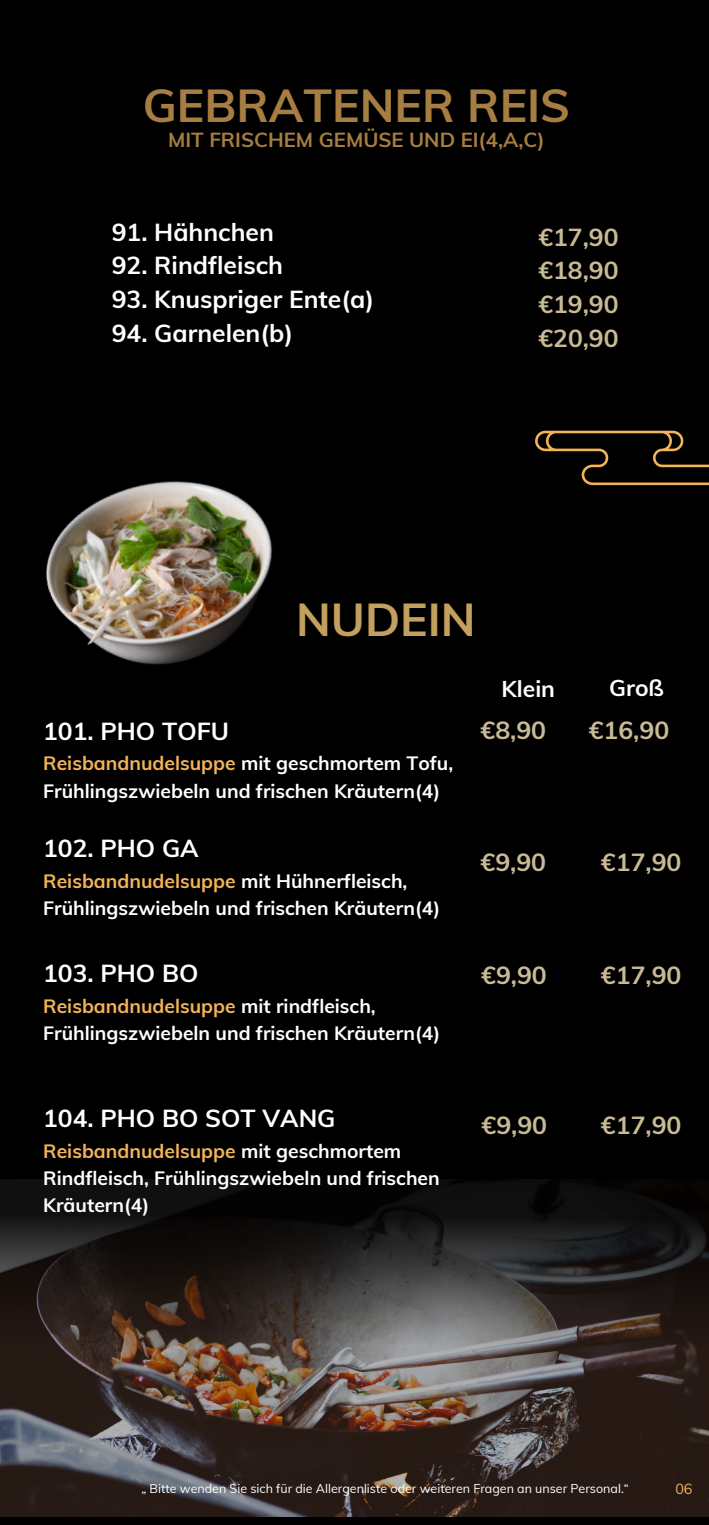
<style>
.page{position:relative;width:709px;height:1525px;background:#fff}
.page>*{position:absolute;margin:0;border:0;box-sizing:border-box;transform-origin:0 0}
.t1{font:700 46.25px "Muli";color:#a77e41}
.t2{font:700 46.25px "Muli";color:#c4a05e}
.t3{font:700 24.75px "Muli";color:#fff}
.t4{font:700 24.75px/33.8px "Muli";color:#c8ba95;text-align:justify}
.t5{font:700 22.75px "Muli";color:#fff}
.t6{font:700 20.25px "Muli";color:#a77e41}
.t7{font:700 19.25px/27.2px "Muli";color:#fff}
.t8{font:14.25px "Muli";color:#f3b456}
.t9{font:12.5px "Muli";color:#fff}
.s1{color:#f3b456}
</style>
<div class="page">
<div style="left:0;top:0;width:709px;height:1524px;background:#000"></div>
<svg style="left:0;top:1179px;width:709px;height:338px;background:#372f2c"></svg>
<img style="left:45px;top:481px;width:227px;height:184px">
<svg style="left:535px;top:431px;width:174px;height:54px"></svg>
<h1 class="t1" style="left:143px;top:75px;width:429px">GEBRATENER REIS</h1>
<p class="t6" style="left:168px;top:127px;width:378px">MIT FRISCHEM GEMÜSE UND EI(4,A,C)</p>
<p class="t3" style="left:112px;top:216px;width:163px">91. Hähnchen</p>
<p class="t3" style="left:112px;top:249px;width:173px">92. Rindfleisch</p>
<p class="t3" style="left:112px;top:283px;width:264px">93. Knuspriger Ente(a)</p>
<p class="t3" style="left:112px;top:317px;width:183px">94. Garnelen(b)</p>
<p class="t4" style="left:538px;top:219px;width:82px">€17,90 €18,90 €19,90 €20,90</p>
<h1 class="t2" style="left:296px;top:589px;width:181px">NUDEIN</h1>
<p class="t3" style="left:43px;top:714px;width:187px">101. PHO TOFU</p>
<p class="t7" style="left:43px;top:749px;width:411px"><span class="s1">Reisbandnudelsuppe</span> mit geschmortem Tofu,<br>Frühlingszwiebeln und frischen Kräutern(4)</p>
<p class="t3" style="left:43px;top:832px;width:157px">102. PHO GA</p>
<p class="t7" style="left:43px;top:866px;width:398px"><span class="s1">Reisbandnudelsuppe</span> mit Hühnerfleisch,<br>Frühlingszwiebeln und frischen Kräutern(4)</p>
<p class="t5" style="left:609px;top:673px;width:56px">Groß</p>
<p class="t5" style="left:501px;top:673px;width:55px">Klein</p>
<p class="t4" style="left:480px;top:713px;width:67px">€8,90</p>
<p class="t4" style="left:589px;top:713px;width:82px">€16,90</p>
<p class="t4" style="left:480px;top:844px;width:67px">€9,90</p>
<p class="t4" style="left:601px;top:844px;width:82px">€17,90</p>
<p class="t3" style="left:43px;top:957px;width:157px">103. PHO BO</p>
<p class="t7" style="left:43px;top:992px;width:398px"><span class="s1">Reisbandnudelsuppe</span> mit rindfleisch,<br>Frühlingszwiebeln und frischen Kräutern(4)</p>
<p class="t4" style="left:481px;top:957px;width:67px">€9,90</p>
<p class="t4" style="left:601px;top:957px;width:82px">€17,90</p>
<p class="t3" style="left:43px;top:1102px;width:294px">104. PHO BO SOT VANG</p>
<p class="t7" style="left:43px;top:1136px;width:398px"><span class="s1">Reisbandnudelsuppe</span> mit geschmortem<br>Rindfleisch, Frühlingszwiebeln und frischen<br>Kräutern(4)</p>
<p class="t4" style="left:481px;top:1107px;width:67px">€9,90</p>
<p class="t4" style="left:601px;top:1107px;width:82px">€17,90</p>
<p class="t9" style="left:141px;top:1480px;width:489px">„ Bitte wenden Sie sich für die Allergenliste oder weiteren Fragen an unser Personal.“</p>
<p class="t8" style="left:675px;top:1480px;width:19px">06</p>
</div>
